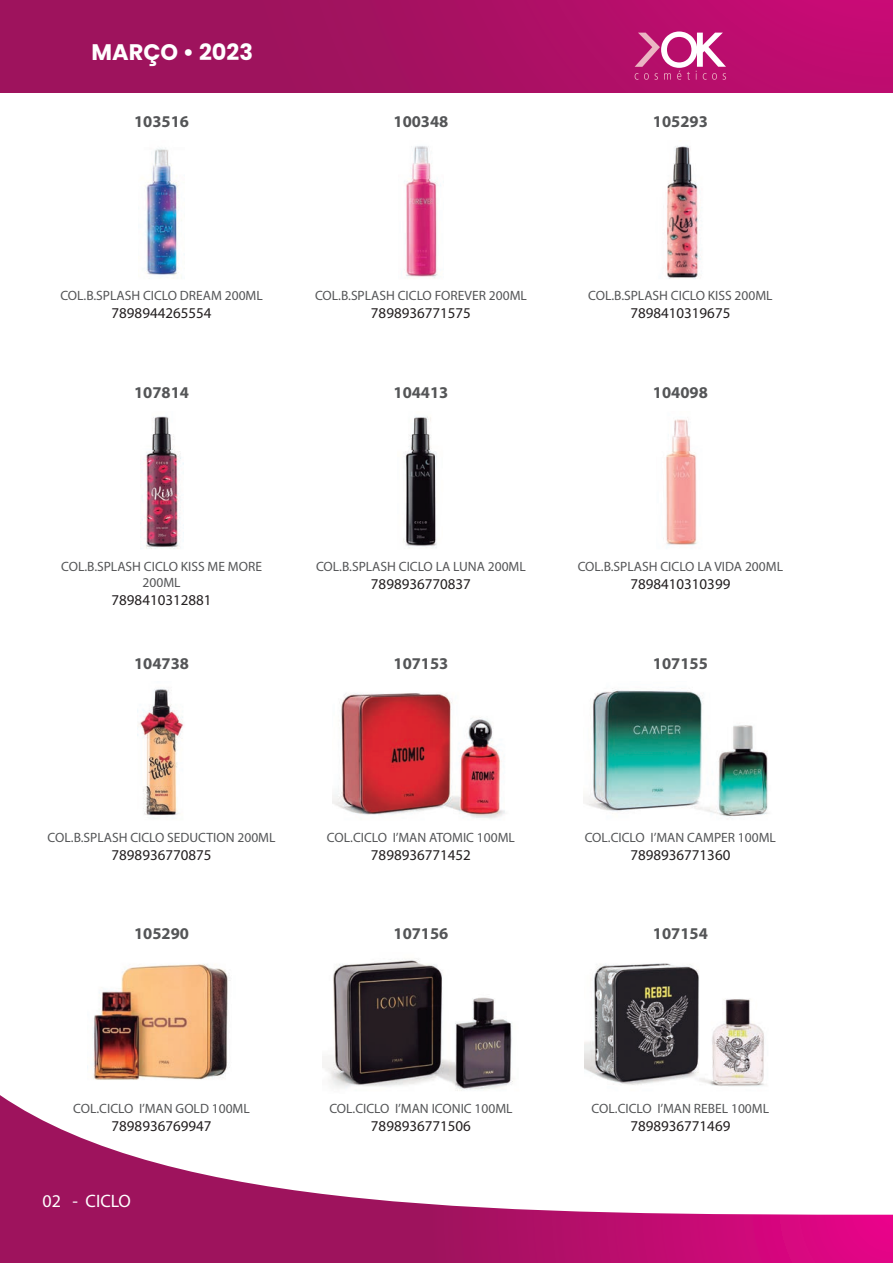
<style>
.page{position:relative;width:893px;height:1263px;background:#fff}
.page>*{position:absolute;margin:0;border:0;box-sizing:border-box;transform-origin:0 0}
.t1{font:700 22.5px "Poppins";color:#fff}
.t2{font:18px "Myriad Pro";color:#fff}
.t3{font:700 16.5px "Myriad Pro";color:#545557}
.t4{font:15px "Myriad Pro";color:#231f20}
.t5{font:13.5px/16.2px "Myriad Pro";color:#545557;text-align:center}
</style>
<div class="page">
<div style="left:0;top:0;width:893px;height:92px;background:linear-gradient(to right,#951558,#c20c71)"></div>
<svg style="left:0;top:1095px;width:893px;height:168px"></svg>
<svg style="left:635px;top:32px;width:91px;height:48px"></svg>
<img style="left:146px;top:148px;width:36px;height:128px">
<img style="left:404px;top:146px;width:37px;height:132px">
<img style="left:666px;top:146px;width:35px;height:133px">
<img style="left:140px;top:416px;width:41px;height:133px">
<img style="left:403px;top:417px;width:34px;height:131px">
<img style="left:666px;top:419px;width:31px;height:127px">
<img style="left:137px;top:689px;width:47px;height:130px">
<img style="left:332px;top:693px;width:173px;height:126px">
<img style="left:583px;top:688px;width:185px;height:130px">
<img style="left:93px;top:964px;width:138px;height:116px">
<img style="left:322px;top:959px;width:191px;height:132px">
<img style="left:584px;top:963px;width:181px;height:123px">
<h1 class="t1" style="left:91px;top:39px;width:163px">MARÇO • 2023</h1>
<p class="t3" style="left:134px;top:111px;width:56px">103516</p>
<p class="t3" style="left:393px;top:111px;width:56px">100348</p>
<p class="t3" style="left:653px;top:111px;width:56px">105293</p>
<p class="t5" style="left:60px;top:287px;width:204px">COL.B.SPLASH CICLO DREAM 200ML</p>
<p class="t4" style="left:112px;top:304px;width:102px">7898944265554</p>
<p class="t3" style="left:134px;top:382px;width:56px">107814</p>
<p class="t5" style="left:315px;top:287px;width:213px">COL.B.SPLASH CICLO FOREVER 200ML</p>
<p class="t4" style="left:371px;top:304px;width:102px">7898936771575</p>
<p class="t3" style="left:393px;top:382px;width:56px">104413</p>
<p class="t5" style="left:588px;top:287px;width:186px">COL.B.SPLASH CICLO KISS 200ML</p>
<p class="t4" style="left:630px;top:304px;width:102px">7898410319675</p>
<p class="t3" style="left:653px;top:382px;width:56px">104098</p>
<p class="t5" style="left:61px;top:558px;width:202px">COL.B.SPLASH CICLO KISS ME MORE<br>200ML</p>
<p class="t4" style="left:112px;top:591px;width:102px">7898410312881</p>
<p class="t3" style="left:134px;top:652px;width:56px">104738</p>
<p class="t5" style="left:316px;top:558px;width:211px">COL.B.SPLASH CICLO LA LUNA 200ML</p>
<p class="t4" style="left:371px;top:575px;width:102px">7898936770837</p>
<p class="t3" style="left:393px;top:652px;width:56px">107153</p>
<p class="t5" style="left:578px;top:558px;width:207px">COL.B.SPLASH CICLO LA VIDA 200ML</p>
<p class="t4" style="left:630px;top:575px;width:102px">7898410310399</p>
<p class="t3" style="left:653px;top:652px;width:56px">107155</p>
<p class="t5" style="left:48px;top:829px;width:229px">COL.B.SPLASH CICLO SEDUCTION 200ML</p>
<p class="t4" style="left:112px;top:845px;width:102px">7898936770875</p>
<p class="t5" style="left:327px;top:829px;width:189px">COL.CICLO I’MAN ATOMIC 100ML</p>
<p class="t4" style="left:371px;top:845px;width:102px">7898936771452</p>
<p class="t5" style="left:585px;top:829px;width:193px">COL.CICLO I’MAN CAMPER 100ML</p>
<p class="t4" style="left:630px;top:845px;width:102px">7898936771360</p>
<p class="t3" style="left:134px;top:923px;width:56px">105290</p>
<p class="t3" style="left:393px;top:923px;width:56px">107156</p>
<p class="t3" style="left:653px;top:923px;width:56px">107154</p>
<p class="t5" style="left:73px;top:1100px;width:178px">COL.CICLO I’MAN GOLD 100ML</p>
<p class="t4" style="left:112px;top:1116px;width:102px">7898936769947</p>
<p class="t5" style="left:329px;top:1100px;width:185px">COL.CICLO I’MAN ICONIC 100ML</p>
<p class="t4" style="left:371px;top:1116px;width:102px">7898936771506</p>
<p class="t5" style="left:592px;top:1100px;width:179px">COL.CICLO I’MAN REBEL 100ML</p>
<p class="t4" style="left:630px;top:1116px;width:102px">7898936771469</p>
<h2 class="t2" style="left:43px;top:1190px;width:90px">02 - CICLO</h2>
</div>
